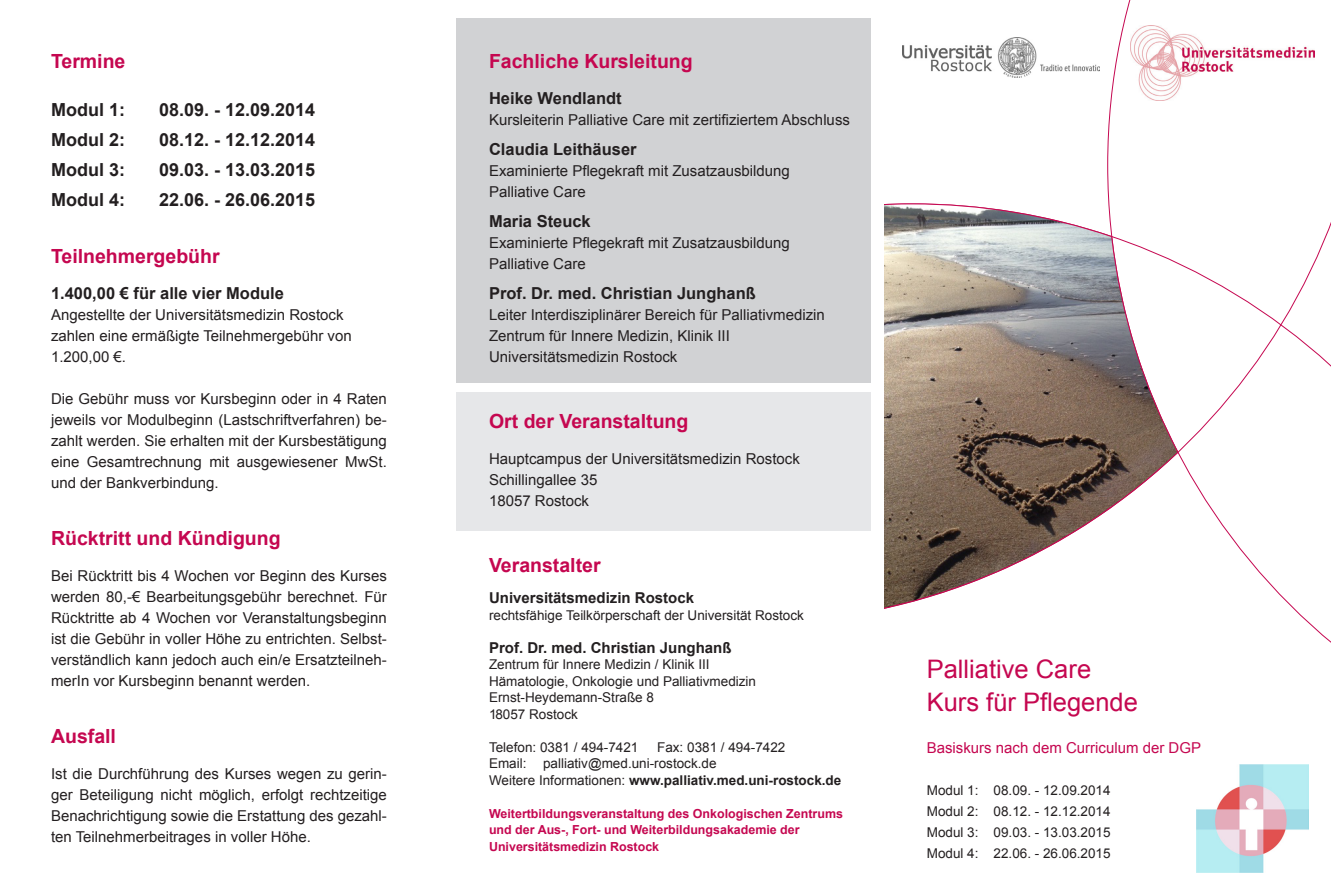
<style>
.page{position:relative;width:1331px;height:893px;background:#fff}
.page>*{position:absolute;margin:0;border:0;box-sizing:border-box;transform-origin:0 0}
._01_Headline_Titel{font:25.5px "Arial";color:#c50750}
._05_Copytext{font:700 19.5px "Arial";color:#c50750}
.t1{font:700 18px "Arial";color:#231f20}
.t2{font:700 16.5px "Arial";color:#231f20}
.t3{font:15px/21px "Arial";color:#231f20;text-align:justify}
.t4{font:700 15px "Arial";color:#231f20}
._01_Headline_Titel-2{font:15px "Arial";color:#c50750}
._01_Headline_Titel-3{font:13.5px "Arial";color:#231f20}
.t5{font:700 13.5px "Arial";color:#231f20}
.t6{font:700 12.45px/16.5px "Arial";color:#c50750}
.s1{font-weight:400}
</style>
<div class="page">
<img style="left:1130px;top:26px;width:184px;height:74px">
<img style="left:902px;top:38px;width:197px;height:40px">
<svg style="left:884px;top:203px;width:295px;height:406px"></svg>
<img style="left:1197px;top:764px;width:111px;height:108px">
<div style="left:456px;top:19px;width:415px;height:364px;background:#d1d2d4"></div>
<div style="left:456px;top:392px;width:415px;height:139px;background:#e6e7e9"></div>
<p class="_05_Copytext" style="left:51px;top:48px;width:76px">Termine</p>
<p class="t1" style="left:51px;top:98px;width:75px">Modul 1:</p>
<p class="t1" style="left:159px;top:98px;width:158px">08.09. - 12.09.2014</p>
<p class="t1" style="left:51px;top:128px;width:75px">Modul 2:</p>
<p class="t1" style="left:159px;top:128px;width:158px">08.12. - 12.12.2014</p>
<p class="t1" style="left:51px;top:158px;width:75px">Modul 3:</p>
<p class="t1" style="left:159px;top:158px;width:158px">09.03. - 13.03.2015</p>
<p class="t1" style="left:51px;top:188px;width:75px">Modul 4:</p>
<p class="t1" style="left:159px;top:188px;width:158px">22.06. - 26.06.2015</p>
<p class="_05_Copytext" style="left:51px;top:243px;width:170px">Teilnehmergebühr</p>
<p class="t2" style="left:51px;top:282px;width:234px">1.400,00 € für alle vier Module</p>
<p class="t3" style="left:51px;top:304px;width:294px">Angestellte der Universitätsmedizin Rostock</p>
<p class="t3" style="left:51px;top:325px;width:302px">zahlen eine ermäßigte Teilnehmergebühr von</p>
<p class="t3" style="left:51px;top:346px;width:77px">1.200,00 €.</p>
<p class="t3" style="left:51px;top:388px;width:337px">Die Gebühr muss vor Kursbeginn oder in 4 Raten jeweils vor Modulbeginn (Lastschriftverfahren) be&shy;zahlt werden. Sie erhalten mit der Kursbestätigung eine Gesamtrechnung mit ausgewiesener MwSt. und der Bankverbindung.</p>
<p class="_05_Copytext" style="left:51px;top:525px;width:231px">Rücktritt und Kündigung</p>
<p class="t3" style="left:51px;top:565px;width:337px">Bei Rücktritt bis 4 Wochen vor Beginn des Kurses werden 80,-€ Bearbeitungsgebühr berechnet. Für Rücktritte ab 4 Wochen vor Veranstaltungsbeginn ist die Gebühr in voller Höhe zu entrichten. Selbst&shy;verständlich kann jedoch auch ein/e Ersatzteilneh&shy;merIn vor Kursbeginn benannt werden.</p>
<p class="_05_Copytext" style="left:51px;top:723px;width:67px">Ausfall</p>
<p class="t3" style="left:51px;top:763px;width:337px">Ist die Durchführung des Kurses wegen zu gerin&shy;ger Beteiligung nicht möglich, erfolgt rechtzeitige Benachrichtigung sowie die Erstattung des gezahl&shy;ten Teilnehmerbeitrages in voller Höhe.</p>
<p class="_05_Copytext" style="left:489px;top:48px;width:205px">Fachliche Kursleitung</p>
<p class="t2" style="left:489px;top:87px;width:134px">Heike Wendlandt</p>
<p class="t3" style="left:489px;top:109px;width:362px">Kursleiterin Palliative Care mit zertifiziertem Abschluss</p>
<p class="t2" style="left:489px;top:138px;width:149px">Claudia Leithäuser</p>
<p class="t3" style="left:489px;top:160px;width:302px">Examinierte Pflegekraft mit Zusatzausbildung</p>
<p class="t3" style="left:489px;top:181px;width:98px">Palliative Care</p>
<p class="t2" style="left:489px;top:210px;width:103px">Maria Steuck</p>
<p class="t3" style="left:489px;top:232px;width:302px">Examinierte Pflegekraft mit Zusatzausbildung</p>
<p class="t3" style="left:489px;top:253px;width:98px">Palliative Care</p>
<p class="t2" style="left:489px;top:282px;width:268px">Prof. Dr. med. Christian Junghanß</p>
<p class="t3" style="left:489px;top:304px;width:337px">Leiter Interdisziplinärer Bereich für Palliativmedizin<br>Zentrum für Innere Medizin, Klinik III</p>
<p class="t3" style="left:489px;top:346px;width:190px">Universitätsmedizin Rostock</p>
<p class="_05_Copytext" style="left:489px;top:408px;width:201px">Ort der Veranstaltung</p>
<p class="t3" style="left:489px;top:448px;width:312px">Hauptcampus der Universitätsmedizin Rostock</p>
<p class="t3" style="left:489px;top:469px;width:110px">Schillingallee 35</p>
<p class="t3" style="left:489px;top:490px;width:102px">18057 Rostock</p>
<p class="_05_Copytext" style="left:489px;top:552px;width:113px">Veranstalter</p>
<p class="t4" style="left:489px;top:588px;width:207px">Universitätsmedizin Rostock</p>
<p class="_01_Headline_Titel-3" style="left:489px;top:606px;width:316px">rechtsfähige Teilkörperschaft der Universität Rostock</p>
<p class="t4" style="left:489px;top:638px;width:244px">Prof. Dr. med. Christian Junghanß</p>
<p class="_01_Headline_Titel-3" style="left:489px;top:656px;width:222px">Zentrum für Innere Medizin / Klinik III</p>
<p class="_01_Headline_Titel-3" style="left:489px;top:672px;width:269px">Hämatologie, Onkologie und Palliativmedizin</p>
<p class="_01_Headline_Titel-3" style="left:489px;top:689px;width:167px">Ernst-Heydemann-Straße 8</p>
<p class="_01_Headline_Titel-3" style="left:489px;top:705px;width:90px">18057 Rostock</p>
<p class="_01_Headline_Titel-3" style="left:489px;top:738px;width:151px">Telefon: 0381 / 494-7421</p>
<p class="_01_Headline_Titel-3" style="left:657px;top:738px;width:130px">Fax: 0381 / 494-7422</p>
<p class="_01_Headline_Titel-3" style="left:489px;top:755px;width:229px">Email: palliativ@med.uni-rostock.de</p>
<p class="t5" style="left:489px;top:771px;width:354px"><span class="s1">Weitere Informationen:</span> www.palliativ.med.uni-rostock.de</p>
<p class="t6" style="left:489px;top:806px;width:355px">Weitertbildungsveranstaltung des Onkologischen Zentrums und der Aus-, Fort- und Weiterbildungsakademie der</p>
<p class="t6" style="left:489px;top:839px;width:172px">Universitätsmedizin Rostock</p>
<p class="_01_Headline_Titel" style="left:927px;top:652px;width:166px">Palliative Care</p>
<p class="_01_Headline_Titel" style="left:927px;top:685px;width:213px">Kurs für Pflegende</p>
<p class="_01_Headline_Titel-2" style="left:927px;top:738px;width:276px">Basiskurs nach dem Curriculum der DGP</p>
<p class="_01_Headline_Titel-3" style="left:927px;top:781px;width:185px">Modul 1: 08.09. - 12.09.2014</p>
<p class="_01_Headline_Titel-3" style="left:927px;top:802px;width:185px">Modul 2: 08.12. - 12.12.2014</p>
<p class="_01_Headline_Titel-3" style="left:927px;top:823px;width:185px">Modul 3: 09.03. - 13.03.2015</p>
<p class="_01_Headline_Titel-3" style="left:927px;top:844px;width:185px">Modul 4: 22.06. - 26.06.2015</p>
</div>
